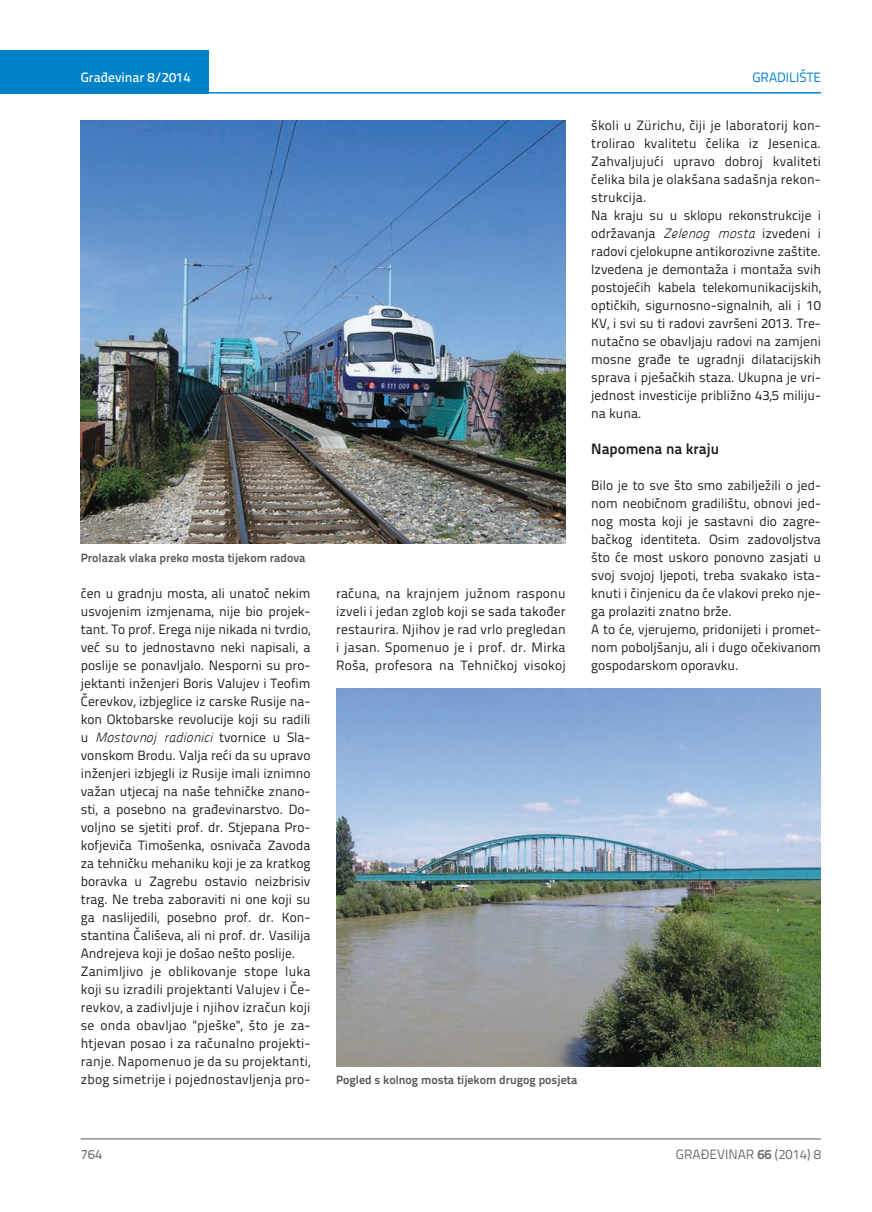
<style>
.page{position:relative;width:872px;height:1212px;background:#fff}
.page>*{position:absolute;margin:0;border:0;box-sizing:border-box;transform-origin:0 0}
.t1{font:700 15px "Titillium Text 22 L";color:#231f20}
.t2{font:13.5px/18px "Titillium Text 22 L";color:#231f20}
.t3{font:italic 13.5px "Panefresco 250 wt";color:#231f20}
.t4{font:13.5px "Titillium Text 22 L";color:#6c6d70}
.t5{font:500 13.5px "Titillium Text 22 L";color:#fff}
.t6{font:13.5px "Titillium Text 22 L";color:#0082c8}
.t7{font:500 13.5px "Titillium Text 22 L";color:#787a7d}
.t8{font:700 12px "Titillium Text 22 L";color:#57585a}
.s1{font-family:"Titillium Text 22 L";font-style:normal}
.s2{font-family:"Panefresco 250 wt";font-style:italic}
.s3{font-weight:700}
</style>
<div class="page">
<hr style="left:81px;top:1139px;width:740px;height:1px;background:#57585a">
<div style="left:0;top:50px;width:208px;height:44px;background:#0082c8"></div>
<hr style="left:0;top:92px;width:821px;height:2px;background:#0082c8">
<img style="left:81px;top:120px;width:485px;height:424px">
<img style="left:336px;top:688px;width:485px;height:378px">
<p class="t5" style="left:81px;top:67px;width:111px">Građevinar 8/2014</p>
<p class="t6" style="left:752px;top:68px;width:70px">GRADILIŠTE</p>
<p class="t8" style="left:81px;top:548px;width:226px">Prolazak vlaka preko mosta tijekom radova</p>
<p class="t2" style="left:81px;top:583px;width:231px;text-align:justify">čen u gradnju mosta, ali unatoč nekim usvojenim izmjenama, nije bio projek&shy;tant. To prof. Erega nije nikada ni tvrdio, već su to jednostavno neki napisali, a poslije se ponavljalo. Nesporni su pro&shy;jektanti inženjeri Boris Valujev i Teofim Čerevkov, izbjeglice iz carske Rusije na&shy;kon Oktobarske revolucije koji su radili</p>
<p class="t3" style="left:81px;top:727px;width:231px"><span class="s1">u</span> Mostovnoj radionici <span class="s1">tvornice u Sla-</span></p>
<p class="t2" style="left:81px;top:746px;width:231px">vonskom Brodu. Valja reći da su upravo inženjeri izbjegli iz Rusije imali iznimno važan utjecaj na naše tehničke znano&shy;sti, a posebno na građevinarstvo. Do&shy;voljno se sjetiti prof. dr. Stjepana Pro&shy;kofjeviča Timošenka, osnivača Zavoda za tehničku mehaniku koji je za kratkog boravka u Zagrebu ostavio neizbrisiv trag. Ne treba zaboraviti ni one koji su ga naslijedili, posebno prof. dr. Kon&shy;stantina Čališeva, ali ni prof. dr. Vasilija Andrejeva koji je došao nešto poslije.<br>Zanimljivo je oblikovanje stope luka koji su izradili projektanti Valujev i Če&shy;revkov, a zadivljuje i njihov izračun koji se onda obavljao "pješke", što je za&shy;htjevan posao i za računalno projekti&shy;ranje. Napomenuo je da su projektanti, zbog simetrije i pojednostavljenja pro-</p>
<p class="t2" style="left:336px;top:583px;width:231px;text-align:justify">računa, na krajnjem južnom rasponu izveli i jedan zglob koji se sada također restaurira. Njihov je rad vrlo pregledan i jasan. Spomenuo je i prof. dr. Mirka Roša, profesora na Tehničkoj visokoj</p>
<p class="t2" style="left:591px;top:115px;width:231px">školi u Zürichu, čiji je laboratorij kon&shy;trolirao kvalitetu čelika iz Jesenica.<br>Zahvaljujući upravo dobroj kvaliteti čelika bila je olakšana sadašnja rekon&shy;strukcija.<br>Na kraju su u sklopu rekonstrukcije i održavanja <span class="s2">Zelenog mosta</span> izvedeni i radovi cjelokupne antikorozivne zaštite.<br>Izvedena je demontaža i montaža svih postojećih kabela telekomunikacijskih, optičkih, sigurnosno-signalnih, ali i 10<br>KV, i svi su ti radovi završeni 2013. Tre&shy;nutačno se obavljaju radovi na zamjeni mosne građe te ugradnji dilatacijskih sprava i pješačkih staza. Ukupna je vri&shy;jednost investicije približno 43,5 miliju&shy;na kuna.</p>
<p class="t1" style="left:591px;top:437px;width:129px">Napomena na kraju</p>
<p class="t2" style="left:591px;top:475px;width:231px">Bilo je to sve što smo zabilježili o jed&shy;nom neobičnom gradilištu, obnovi jed&shy;nog mosta koji je sastavni dio zagre&shy;bačkog identiteta. Osim zadovoljstva što će most uskoro ponovno zasjati u svoj svojoj ljepoti, treba svakako ista&shy;knuti i činjenicu da će vlakovi preko nje&shy;ga prolaziti znatno brže.<br>A to će, vjerujemo, pridonijeti i promet&shy;nom poboljšanju, ali i dugo očekivanom gospodarskom oporavku.</p>
<p class="t8" style="left:336px;top:1071px;width:243px">Pogled s kolnog mosta tijekom drugog posjeta</p>
<p class="t7" style="left:81px;top:1144px;width:23px">764</p>
<p class="t4" style="left:676px;top:1144px;width:146px">GRAĐEVINAR <span class="s3">66</span> (2014) 8</p>
</div>
